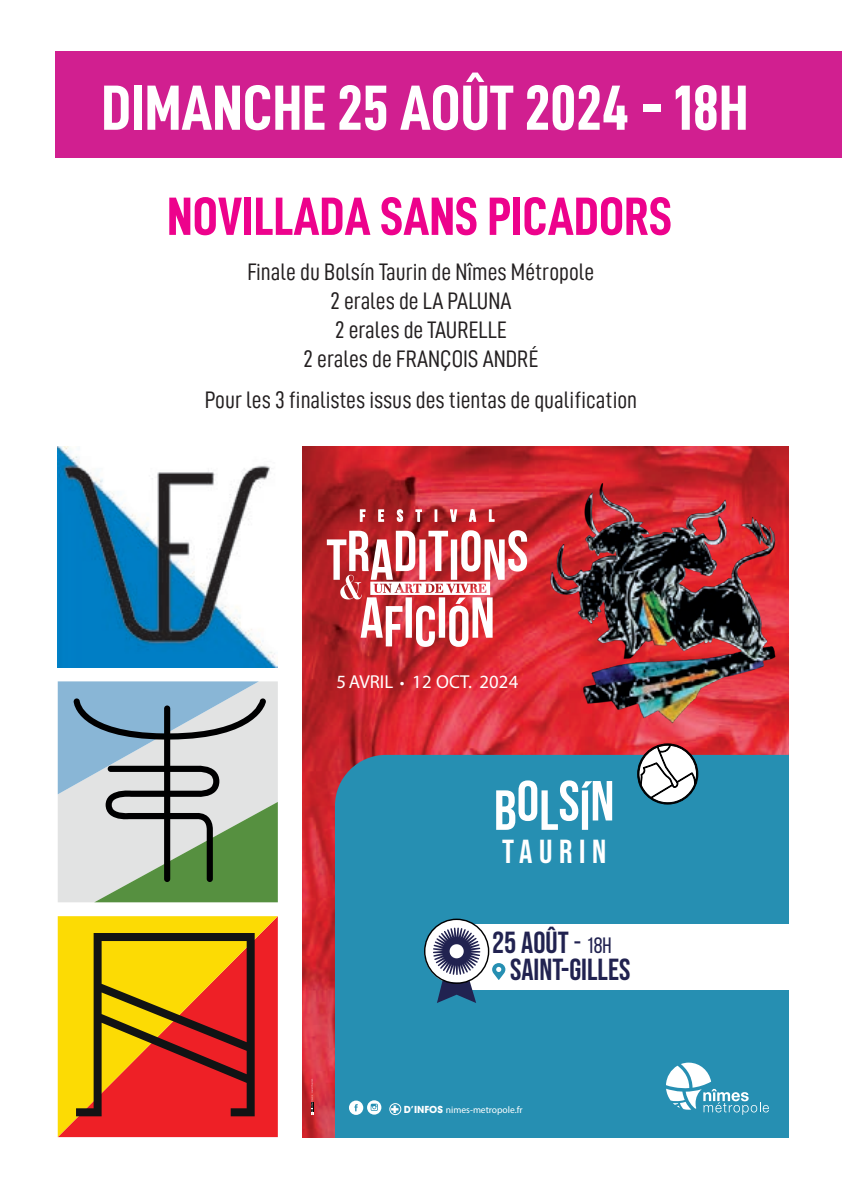
<style>
.page{position:relative;width:842px;height:1191px;background:#fff}
.page>*{position:absolute;margin:0;border:0;box-sizing:border-box;transform-origin:0 0}
.t1{font:64px "D DIN Condensed Bold";color:#fff}
.t2{font:56.4px "Bebas Neue";color:#fff}
.t3{font:54px "D DIN Condensed Bold";color:#ed028c}
.t4{font:33.2px "Bebas Neue";letter-spacing:.2em;color:#fff}
.t5{font:30.4px/27.2px "Bebas Neue";color:#212250}
.t6{font:24px/28.8px "D DIN Condensed";color:#231f20;text-align:center}
.t7{font:700 condensed 18.8px "ITC Avant Garde Std";color:#fff}
.t8{font:500 9.6px "ITC Avant Garde Std";color:#fff}
.s1{font-size:16.8px}
.s2{font-weight:400}
.s3{font-style:inherit}
.s4{font-size:22.2px}
.s5{font-weight:700;font-size:14.6px}
.s6{font-weight:700}
</style>
<div class="page">
<img style="left:302px;top:446px;width:486px;height:691px">
<img style="left:542px;top:473px;width:240px;height:260px">
<svg style="left:360px;top:509px;width:5px;height:12px"></svg>
<svg style="left:378px;top:509px;width:6px;height:12px"></svg>
<svg style="left:397px;top:509px;width:6px;height:13px"></svg>
<svg style="left:416px;top:509px;width:6px;height:12px"></svg>
<svg style="left:435px;top:509px;width:2px;height:12px"></svg>
<svg style="left:450px;top:509px;width:7px;height:12px"></svg>
<svg style="left:469px;top:509px;width:7px;height:12px"></svg>
<svg style="left:489px;top:509px;width:5px;height:12px"></svg>
<svg style="left:327px;top:530px;width:200px;height:117px"></svg>
<svg style="left:311px;top:1102px;width:3px;height:13px"></svg>
<div style="left:335px;top:755px;width:453px;height:382px;background:#268fb2"></div>
<div style="left:457px;top:924px;width:331px;height:66px;background:#fff"></div>
<svg style="left:637px;top:743px;width:61px;height:61px"></svg>
<svg style="left:424px;top:918px;width:81px;height:85px"></svg>
<svg style="left:666px;top:1062px;width:103px;height:52px"></svg>
<div style="left:390px;top:1103px;width:11px;height:11px;border:1px solid #fff;border-radius:50%"></div>
<svg style="left:349px;top:1100px;width:32px;height:14px"></svg>
<img style="left:58px;top:446px;width:220px;height:221px">
<div style="left:55px;top:51px;width:787px;height:107px;background:#d11f90"></div>
<svg style="left:58px;top:681px;width:220px;height:221px;background:#a0b5ae"></svg>
<svg style="left:58px;top:916px;width:220px;height:221px;background:#f47417"></svg>
<svg style="left:76px;top:933px;width:179px;height:183px;background:#c56a14"></svg>
<h1 class="t1" style="left:101px;top:73px;width:648px">DIMANCHE 25 AOÛT 2024 - 18H</h1>
<h3 class="t3" style="left:167px;top:187px;width:506px">NOVILLADA SANS PICADORS</h3>
<p class="t6" style="left:248px;top:257px;width:348px">Finale du Bolsín Taurin de Nîmes Métropole<br>2 erales de LA PALUNA<br>2 erales de TAURELLE<br>2 erales de FRANÇOIS ANDRÉ</p>
<p class="t6" style="left:205px;top:384px;width:434px">Pour les 3 finalistes issus des tientas de qualification</p>
<p class="t7" style="left:337px;top:670px;width:183px">5 AVRIL <span class="s1">•</span> 12 OCT. <span class="s2">2024</span></p>
<h2 class="t2" style="left:494px;top:773px;width:122px">BOLSÍN</h2>
<h3 class="t4" style="left:502px;top:832px;width:106px">TAURIN</h3>
<p class="t5" style="left:510px;top:928px;width:122px;text-indent:-18px">25 AOÛT <span class="s3">-</span> <span class="s4">18h<br></span>SAINT-GILLES</p>
<p class="t8" style="left:391px;top:1103px;width:134px"><span class="s5">+</span> <span class="s6">D’INFOS</span> nimes-metropole.fr</p>
</div>
